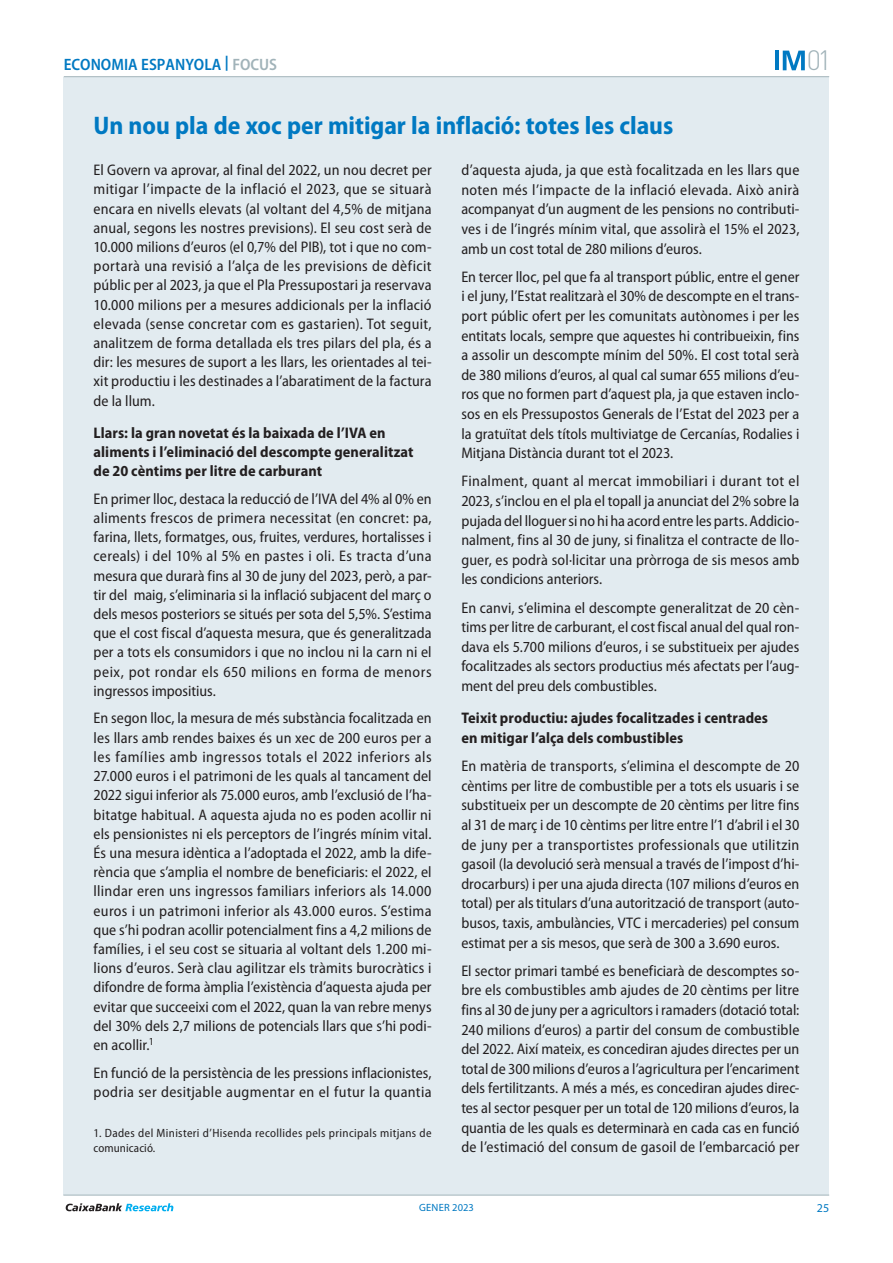
<style>
.page{position:relative;width:893px;height:1263px;background:#fff}
.page>*{position:absolute;margin:0;border:0;box-sizing:border-box;transform-origin:0 0}
.t1{font:300 27.6px "DIN Pro";color:#a1b3b9}
.Subt_Coyuntura{font:700 semi-condensed 25.5px "Myriad Pro";letter-spacing:-.005em;color:#0079c2}
.t2{font:600 semi-condensed 16.5px "Myriad Pro";color:#0079c2}
.Texto_Focus{font:semi-condensed 15.3px/19.6px "Myriad Pro";color:#231f20;text-align:justify}
.Subtitulo_Focus{font:700 semi-condensed 15.3px/19.2px "Myriad Pro";letter-spacing:.005em;color:#231f20}
.Notas_Focus{font:semi-condensed 12px/15px "Myriad Pro";letter-spacing:.03em;color:#231f20}
.t3{font:12px "Myriad Pro";color:#0079c2}
.t4{font:10.5px "Myriad Pro";letter-spacing:.02em;color:#0079c2}
.s1{color:#a1b3b9}
</style>
<div class="page">
<div style="left:64px;top:77px;width:765px;height:1118px;background:#e2ebf0"></div>
<hr style="left:64px;top:76px;width:765px;height:1px;background:#a1b3b9">
<hr style="left:63px;top:1195px;width:766px;height:1px;background:#a1b3b9">
<svg style="left:66px;top:1203px;width:107px;height:8px"></svg>
<svg style="left:783px;top:51px;width:22px;height:19px"></svg>
<hr style="left:775px;top:51px;width:4px;height:19px;background:#0079c2">
<p class="t2" style="left:64px;top:55px;width:215px">ECONOMIA ESPANYOLA <sup>|</sup> <span class="s1">FOCUS</span></p>
<h1 class="t1" style="left:807px;top:39px;width:26px">01</h1>
<p class="Subt_Coyuntura" style="left:94px;top:111px;width:581px">Un nou pla de xoc per mitigar la inflació: totes les claus</p>
<p class="Texto_Focus" style="left:94px;top:161px;width:340px;line-height:19.2px">El Govern va aprovar, al final del 2022, un nou decret per mitigar l’impacte de la inflació el 2023, que se situarà encara en nivells elevats (al voltant del 4,5% de mitjana anual, segons les nostres previsions). El seu cost serà de 10.000 milions d’euros (el 0,7% del PIB), tot i que no com&shy;portarà una revisió a l’alça de les previsions de dèficit públic per al 2023, ja que el Pla Pressupostari ja reservava 10.000 milions per a mesures addicionals per la inflació elevada (sense concretar com es gastarien). Tot seguit, analitzem de forma detallada els tres pilars del pla, és a dir: les mesures de suport a les llars, les orientades al tei&shy;xit productiu i les destinades a l’abaratiment de la factura de la llum.</p>
<p class="Subtitulo_Focus" style="left:94px;top:423px;width:321px">Llars: la gran novetat és la baixada de l’IVA en aliments i l’eliminació del descompte generalitzat de 20 cèntims per litre de carburant</p>
<p class="Texto_Focus" style="left:94px;top:489px;width:340px;line-height:19.2px">En primer lloc, destaca la reducció de l’IVA del 4% al 0% en aliments frescos de primera necessitat (en concret: pa, farina, llets, formatges, ous, fruites, verdures, hortalisses i cereals) i del 10% al 5% en pastes i oli. Es tracta d’una mesura que durarà fins al 30 de juny del 2023, però, a par&shy;tir del maig, s’eliminaria si la inflació subjacent del març o dels mesos posteriors se situés per sota del 5,5%. S’estima que el cost fiscal d’aquesta mesura, que és generalitzada per a tots els consumidors i que no inclou ni la carn ni el peix, pot rondar els 650 milions en forma de menors ingressos impositius.</p>
<p class="Texto_Focus" style="left:94px;top:709px;width:340px;line-height:19.2px">En segon lloc, la mesura de més substància focalitzada en les llars amb rendes baixes és un xec de 200 euros per a les famílies amb ingressos totals el 2022 inferiors als 27.000 euros i el patrimoni de les quals al tancament del 2022 sigui inferior als 75.000 euros, amb l’exclusió de l’ha&shy;bitatge habitual. A aquesta ajuda no es poden acollir ni els pensionistes ni els perceptors de l’ingrés mínim vital.<br>És una mesura idèntica a l’adoptada el 2022, amb la dife&shy;rència que s’amplia el nombre de beneficiaris: el 2022, el llindar eren uns ingressos familiars inferiors als 14.000 euros i un patrimoni inferior als 43.000 euros. S’estima que s’hi podran acollir potencialment fins a 4,2 milions de famílies, i el seu cost se situaria al voltant dels 1.200 mi&shy;lions d’euros. Serà clau agilitzar els tràmits burocràtics i difondre de forma àmplia l’existència d’aquesta ajuda per evitar que succeeixi com el 2022, quan la van rebre menys del 30% dels 2,7 milions de potencials llars que s’hi podi&shy;en acollir.<sup>1</sup></p>
<p class="Texto_Focus" style="left:94px;top:1063px;width:340px;line-height:19.2px">En funció de la persistència de les pressions inflacionistes, podria ser desitjable augmentar en el futur la quantia</p>
<p class="Notas_Focus" style="left:94px;top:1126px;width:340px">1. Dades del Ministeri d’Hisenda recollides pels principals mitjans de comunicació.</p>
<p class="Texto_Focus" style="left:461px;top:161px;width:340px">d’aquesta ajuda, ja que està focalitzada en les llars que noten més l’impacte de la inflació elevada. Això anirà acompanyat d’un augment de les pensions no contributi&shy;ves i de l’ingrés mínim vital, que assolirà el 15% el 2023, amb un cost total de 280 milions d’euros.</p>
<p class="Texto_Focus" style="left:461px;top:267px;width:340px">En tercer lloc, pel que fa al transport públic, entre el gener i el juny, l’Estat realitzarà el 30% de descompte en el trans&shy;port públic ofert per les comunitats autònomes i per les entitats locals, sempre que aquestes hi contribueixin, fins a assolir un descompte mínim del 50%. El cost total serà de 380 milions d’euros, al qual cal sumar 655 milions d’eu&shy;ros que no formen part d’aquest pla, ja que estaven inclo&shy;sos en els Pressupostos Generals de l’Estat del 2023 per a la gratuïtat dels títols multiviatge de Cercanías, Rodalies i Mitjana Distància durant tot el 2023.</p>
<p class="Texto_Focus" style="left:461px;top:472px;width:340px">Finalment, quant al mercat immobiliari i durant tot el 2023, s’inclou en el pla el topall ja anunciat del 2% sobre la pujada del lloguer si no hi ha acord entre les parts. Addicio&shy;nalment, fins al 30 de juny, si finalitza el contracte de llo&shy;guer, es podrà sol·licitar una pròrroga de sis mesos amb les condicions anteriors.</p>
<p class="Texto_Focus" style="left:461px;top:598px;width:340px">En canvi, s’elimina el descompte generalitzat de 20 cèn&shy;tims per litre de carburant, el cost fiscal anual del qual ron&shy;dava els 5.700 milions d’euros, i se substitueix per ajudes focalitzades als sectors productius més afectats per l’aug&shy;ment del preu dels combustibles.</p>
<p class="Subtitulo_Focus" style="left:461px;top:709px;width:308px;line-height:19.6px">Teixit productiu: ajudes focalitzades i centrades en mitigar l’alça dels combustibles</p>
<p class="Texto_Focus" style="left:461px;top:756px;width:340px">En matèria de transports, s’elimina el descompte de 20 cèntims per litre de combustible per a tots els usuaris i se substitueix per un descompte de 20 cèntims per litre fins al 31 de març i de 10 cèntims per litre entre l’1 d’abril i el 30 de juny per a transportistes professionals que utilitzin gasoil (la devolució serà mensual a través de l’impost d’hi&shy;drocarburs) i per una ajuda directa (107 milions d’euros en total) per als titulars d’una autorització de transport (auto&shy;busos, taxis, ambulàncies, VTC i mercaderies) pel consum estimat per a sis mesos, que serà de 300 a 3.690 euros.</p>
<p class="Texto_Focus" style="left:461px;top:961px;width:340px">El sector primari també es beneficiarà de descomptes so&shy;bre els combustibles amb ajudes de 20 cèntims per litre fins al 30 de juny per a agricultors i ramaders (dotació total:<br>240 milions d’euros) a partir del consum de combustible del 2022. Així mateix, es concediran ajudes directes per un total de 300 milions d’euros a l’agricultura per l’encariment dels fertilitzants. A més a més, es concediran ajudes direc&shy;tes al sector pesquer per un total de 120 milions d’euros, la quantia de les quals es determinarà en cada cas en funció de l’estimació del consum de gasoil de l’embarcació per</p>
<p class="t4" style="left:419px;top:1202px;width:56px">GENER 2023</p>
<p class="t3" style="left:817px;top:1202px;width:14px">25</p>
</div>
